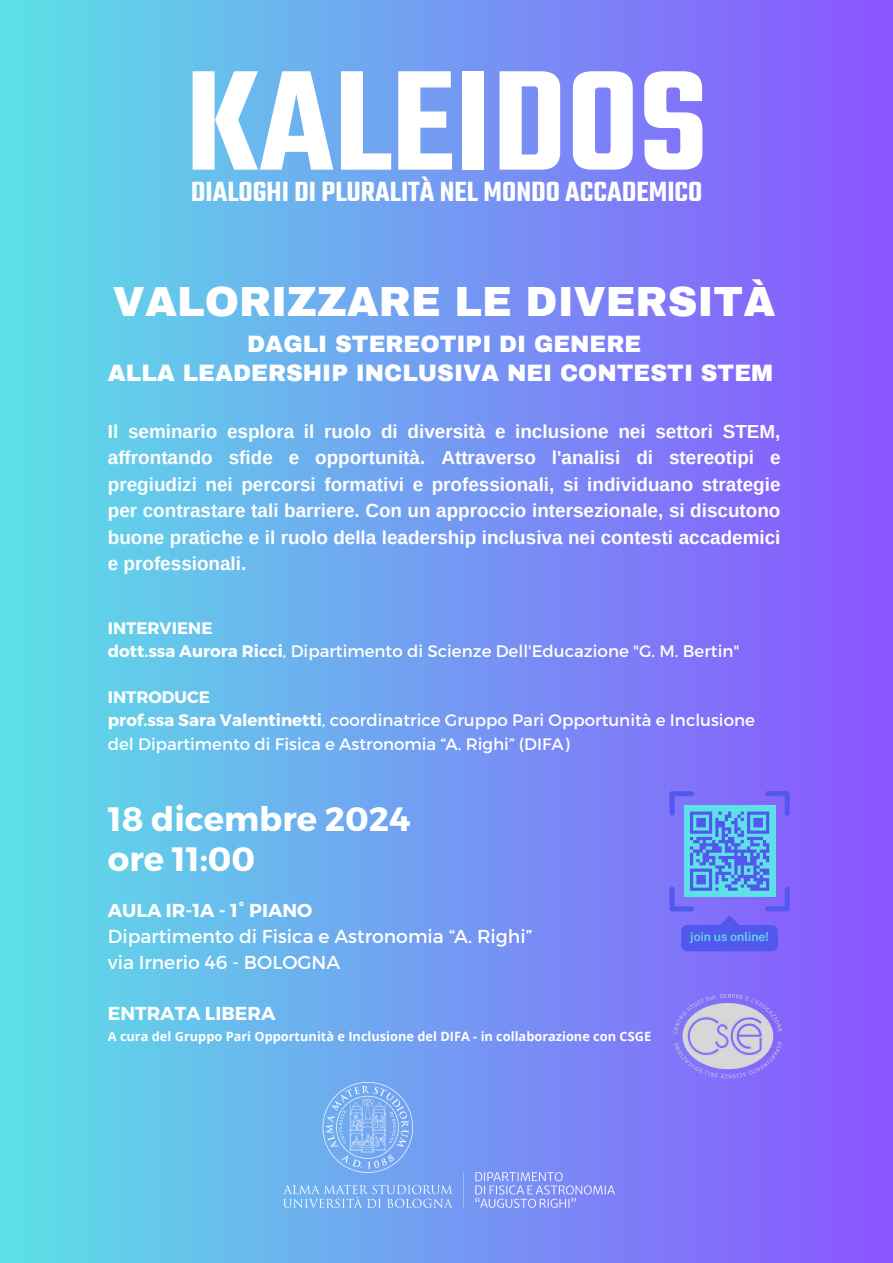
<style>
.page{position:relative;width:893px;height:1263px;background:#fff}
.page>*{position:absolute;margin:0;border:0;box-sizing:border-box;transform-origin:0 0}
.t1{font:600 154.73px "Teko";color:#fff}
.t2{font:900 41.25px "Archivo";color:#fff}
.t3{font:700 33.75px/40.5px "Montserrat";color:#fff}
.t4{font:600 30.22px "Teko";color:#fff}
.t5{font:900 23.25px/29.8px "Archivo";color:#fff;text-align:center}
.t6{font:700 18.9px/26.5px "Arimo";color:#fff;text-align:justify}
.t7{font:18.75px/25.9px "Montserrat";color:#fff}
.t8{font:700 18.75px "Montserrat";color:#fff}
.t9{font:16.65px "Montserrat";color:#fff}
.t10{font:700 16.65px "Montserrat";color:#fff}
.t11{font:700 12.83px "Open Sans";color:#fff}
.t12{font:600 12.23px "Public Sans";color:#60dae6}
.s1{font-weight:700}
</style>
<div class="page">
<div style="left:0;top:0;width:893px;height:1263px;background:linear-gradient(to right,#5ce1e6,#8c53ff)"></div>
<div style="left:681px;top:925px;width:97px;height:26px;background:#5258ed;border-radius:6px"></div>
<svg style="left:669px;top:791px;width:120px;height:134px;background:#698df0"></svg>
<svg style="left:750px;top:887px;width:19px;height:4px"></svg>
<img style="left:661px;top:989px;width:134px;height:94px">
<img style="left:284px;top:1082px;width:330px;height:125px">
<h2 class="t1" style="left:186px;top:21px;width:523px">KALEIDOS</h2>
<h2 class="t4" style="left:191px;top:172px;width:513px">DIALOGHI DI PLURALITÀ NEL MONDO ACCADEMICO</h2>
<h3 class="t2" style="left:113px;top:279px;width:664px">VALORIZZARE LE DIVERSITÀ</h3>
<h3 class="t5" style="left:108px;top:329px;width:667px">DAGLI STEREOTIPI DI GENERE<br>ALLA LEADERSHIP INCLUSIVA NEI CONTESTI STEM</h3>
<h5 class="t6" style="left:108px;top:418px;width:674px">Il seminario esplora il ruolo di diversità e inclusione nei settori STEM, affrontando sfide e opportunità. Attraverso l'analisi di stereotipi e pregiudizi nei percorsi formativi e professionali, si individuano strategie per contrastare tali barriere. Con un approccio intersezionale, si discutono buone pratiche e il ruolo della leadership inclusiva nei contesti accademici e professionali.</h5>
<p class="t10" style="left:108px;top:617px;width:106px">INTERVIENE</p>
<p class="t9" style="left:108px;top:641px;width:633px"><span class="s1">dott.ssa Aurora Ricci</span>, Dipartimento di Scienze Dell'Educazione "G. M. Bertin"</p>
<p class="t10" style="left:108px;top:687px;width:104px">INTRODUCE</p>
<p class="t9" style="left:108px;top:710px;width:648px"><span class="s1">prof.ssa Sara Valentinetti</span>, coordinatrice Gruppo Pari Opportunità e Inclusione</p>
<p class="t9" style="left:108px;top:733px;width:463px">del Dipartimento di Fisica e Astronomia “A. Righi” (DIFA)</p>
<h3 class="t3" style="left:108px;top:797px;width:304px">18 dicembre 2024 ore 11:00</h3>
<p class="t8" style="left:108px;top:898px;width:206px">AULA IR-1A - 1° PIANO</p>
<p class="t7" style="left:108px;top:922px;width:426px">Dipartimento di Fisica e Astronomia “A. Righi” via Irnerio 46 - BOLOGNA</p>
<p class="t8" style="left:108px;top:1001px;width:169px">ENTRATA LIBERA</p>
<p class="t11" style="left:108px;top:1027px;width:545px">A cura del Gruppo Pari Opportunità e Inclusione del DIFA - in collaborazione con CSGE</p>
<p class="t12" style="left:690px;top:929px;width:80px">join us online!</p>
</div>
